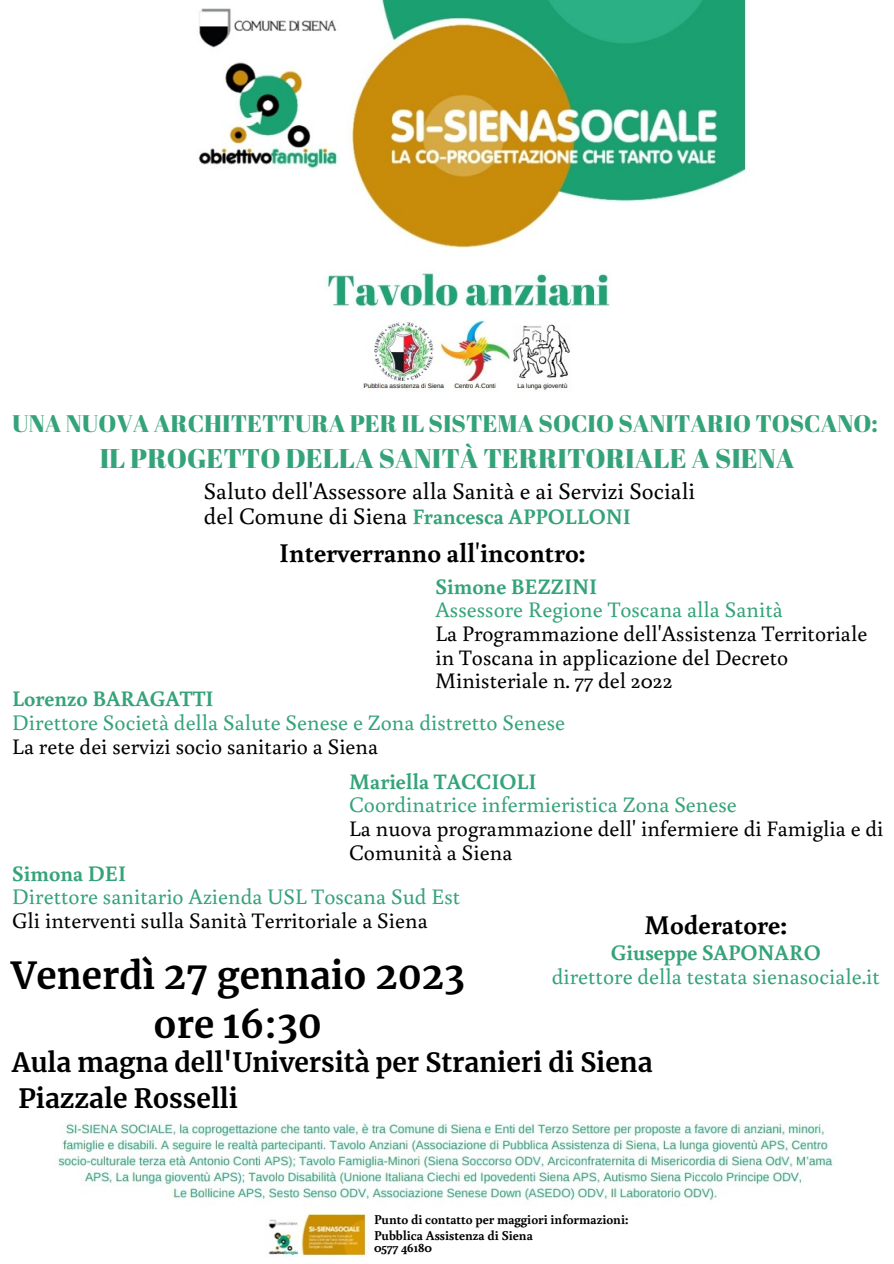
<style>
.page{position:relative;width:894px;height:1264px;background:#fff}
.page>*{position:absolute;margin:0;border:0;box-sizing:border-box;transform-origin:0 0}
.t1{font:700 36.75px "Merriweather";color:#000}
.t2{font:27px "Abril Fatface";color:#35a37a}
.t3{font:700 27px "Buenard";color:#000}
.t4{font:700 26.25px/36px "Merriweather";color:#000}
.t5{font:24px "Abril Fatface";color:#35a37a}
.t6{font:23.7px "Buenard";color:#000}
.t7{font:22.2px/23.7px "Buenard";color:#000}
.t8{font:22.2px "Buenard";color:#35a37a}
.t9{font:700 22.2px "Buenard";color:#35a37a}
.t10{font:700 13.5px/15.3px "Buenard";color:#000}
.s1{font-weight:400;font-size:23.7px;color:#000}
</style>
<div class="page">
<img style="left:58px;top:1123px;width:775px;height:134px">
<img style="left:198px;top:0;width:549px;height:248px">
<img style="left:327px;top:273px;width:283px;height:117px">
<div style="left:369px;top:1215px;width:293px;height:48px;background:#fff"></div>
<p class="t5" style="left:12px;top:407px;width:866px">UNA NUOVA ARCHITETTURA PER IL SISTEMA SOCIO SANITARIO TOSCANO:</p>
<p class="t2" style="left:100px;top:439px;width:696px">IL PROGETTO DELLA SANITÀ TERRITORIALE A SIENA</p>
<p class="t6" style="left:204px;top:474px;width:492px">Saluto dell'Assessore alla Sanità e ai Servizi Sociali</p>
<p class="t9" style="left:204px;top:501px;width:428px"><span class="s1">del Comune di Siena</span> Francesca APPOLLONI</p>
<p class="t3" style="left:279px;top:533px;width:308px">Interverranno all'incontro:</p>
<p class="t9" style="left:435px;top:571px;width:163px">Simone BEZZINI</p>
<p class="t8" style="left:435px;top:594px;width:349px">Assessore Regione Toscana alla Sanità</p>
<p class="t7" style="left:435px;top:620px;width:433px">La Programmazione dell'Assistenza Territoriale in Toscana in applicazione del Decreto<br>Ministeriale n. 77 del 2022</p>
<p class="t9" style="left:12px;top:683px;width:203px">Lorenzo BARAGATTI</p>
<p class="t8" style="left:12px;top:707px;width:554px">Direttore Società della Salute Senese e Zona distretto Senese</p>
<p class="t7" style="left:12px;top:733px;width:367px">La rete dei servizi socio sanitario a Siena</p>
<p class="t9" style="left:349px;top:765px;width:189px">Mariella TACCIOLI</p>
<p class="t8" style="left:349px;top:789px;width:389px">Coordinatrice infermieristica Zona Senese</p>
<p class="t7" style="left:349px;top:815px;width:535px">La nuova programmazione dell' infermiere di Famiglia e di<br>Comunità a Siena</p>
<p class="t9" style="left:12px;top:857px;width:115px">Simona DEI</p>
<p class="t8" style="left:12px;top:881px;width:449px">Direttore sanitario Azienda USL Toscana Sud Est</p>
<p class="t7" style="left:12px;top:907px;width:417px">Gli interventi sulla Sanità Territoriale a Siena</p>
<p class="t3" style="left:644px;top:906px;width:144px">Moderatore:</p>
<p class="t9" style="left:610px;top:937px;width:211px">Giuseppe SAPONARO</p>
<h1 class="t1" style="left:11px;top:953px;width:455px">Venerdì 27 gennaio 2023</h1>
<p class="t8" style="left:551px;top:961px;width:329px">direttore della testata sienasociale.it</p>
<h1 class="t1" style="left:153px;top:1001px;width:170px">ore 16:30</h1>
<p class="t4" style="left:12px;top:1045px;width:641px">Aula magna dell'Università per Stranieri di Siena<br>Piazzale Rosselli</p>
<p class="t10" style="left:374px;top:1211px;width:256px">Punto di contatto per maggiori informazioni:<br>Pubblica Assistenza di Siena</p>
<p class="t10" style="left:374px;top:1239px;width:59px">0577 46180</p>
</div>
